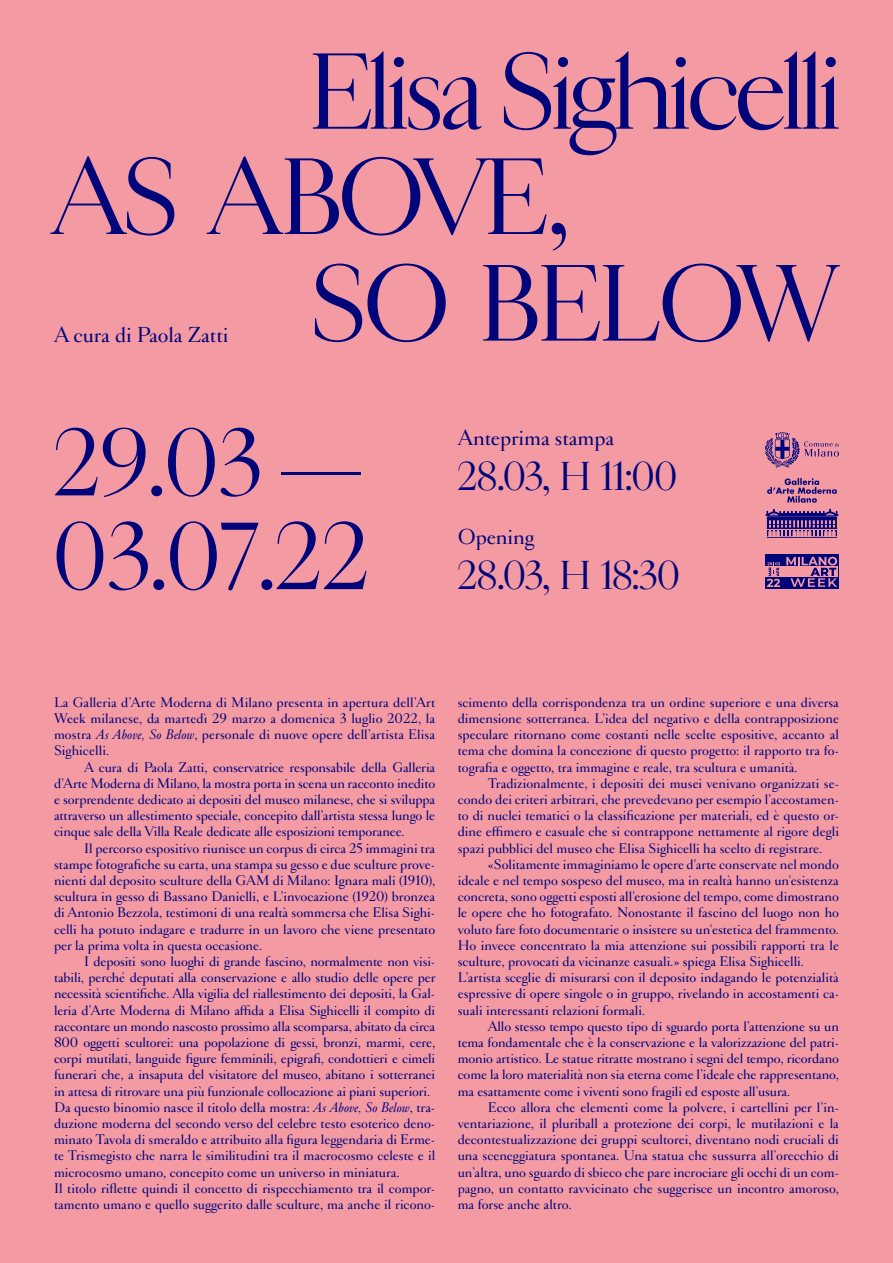
<style>
.page{position:relative;width:893px;height:1263px;background:#f39aa3}
.page>*{position:absolute;margin:0;border:0;box-sizing:border-box;transform-origin:0 0}
.t1{font:100.8px/106.6px "Cardinal Photo";letter-spacing:.015em;color:#00057a}
.t2{font:100.35px "Cardinal Photo";color:#00057a}
.t3{font:88.65px/93.8px "Cardinal Photo";letter-spacing:.02em;color:#00057a}
.t4{font:37.5px "Cardinal Photo";letter-spacing:.005em;color:#00057a}
.t5{font:500 21px "Cardinal Classic Mid";letter-spacing:-.005em;color:#00057a}
.t6{font:500 13.5px/16.2px "Cardinal Classic Mid";color:#00057a;text-align:justify}
.s1{font-style:italic}
</style>
<div class="page">
<svg style="left:765px;top:432px;width:74px;height:36px"></svg>
<div style="left:765px;top:554px;width:74px;height:35px;background:#00057a"></div>
<div style="left:766px;top:566px;width:72px;height:11px;background:#f39aa3"></div>
<svg style="left:786px;top:557px;width:51px;height:30px"></svg>
<svg style="left:767px;top:562px;width:13px;height:25px"></svg>
<svg style="left:765px;top:509px;width:74px;height:27px"></svg>
<hr style="left:767px;top:529px;width:70px;height:1px;background:#f39aa3">
<svg style="left:767px;top:478px;width:70px;height:25px"></svg>
<h2 class="t2" style="left:311px;top:22px;width:529px">Elisa Sighicelli</h2>
<h1 class="t1" style="left:312px;top:141px;width:526px;text-indent:-258px">AS ABOVE,<br>SO BELOW</h1>
<h3 class="t5" style="left:54px;top:320px;width:176px">A cura di Paola Zatti</h3>
<h3 class="t3" style="left:54px;top:413px;width:316px">29.03 —<br>03.07.22</h3>
<h3 class="t5" style="left:458px;top:424px;width:158px">Anteprima stampa</h3>
<h3 class="t4" style="left:458px;top:450px;width:221px">28.03, H 11:00</h3>
<h3 class="t5" style="left:458px;top:523px;width:78px">Opening</h3>
<h3 class="t4" style="left:458px;top:549px;width:223px">28.03, H 18:30</h3>
<p class="t6" style="left:54px;top:694px;width:383px">La Galleria d’Arte Moderna di Milano presenta in apertura dell’Art Week milanese, da martedì 29 marzo a domenica 3 luglio 2022, la mostra <span class="s1">As Above, So Below</span>, personale di nuove opere dell’artista Elisa Sighicelli.</p>
<p class="t6" style="left:54px;top:759px;width:383px;text-indent:30px">A cura di Paola Zatti, conservatrice responsabile della Galleria d’Arte Moderna di Milano, la mostra porta in scena un racconto inedito e sorprendente dedicato ai depositi del museo milanese, che si sviluppa attraverso un allestimento speciale, concepito dall’artista stessa lungo le cinque sale della Villa Reale dedicate alle esposizioni temporanee.</p>
<p class="t6" style="left:54px;top:840px;width:383px;text-indent:30px">Il percorso espositivo riunisce un corpus di circa 25 immagini tra stampe fotografiche su carta, una stampa su gesso e due sculture prove&shy;nienti dal deposito sculture della GAM di Milano: Ignara mali (1910), scultura in gesso di Bassano Danielli, e L’invocazione (1920) bronzea di Antonio Bezzola, testimoni di una realtà sommersa che Elisa Sighi&shy;celli ha potuto indagare e tradurre in un lavoro che viene presentato per la prima volta in questa occasione.</p>
<p class="t6" style="left:54px;top:953px;width:383px;text-align:left;text-indent:30px">I depositi sono luoghi di grande fascino, normalmente non visi&shy;tabili, perché deputati alla conservazione e allo studio delle opere per necessità scientifiche. Alla vigilia del riallestimento dei depositi, la Gal&shy;leria d’Arte Moderna di Milano affida a Elisa Sighicelli il compito di raccontare un mondo nascosto prossimo alla scomparsa, abitato da circa 800 oggetti scultorei: una popolazione di gessi, bronzi, marmi, cere, corpi mutilati, languide figure femminili, epigrafi, condottieri e cimeli funerari che, a insaputa del visitatore del museo, abitano i sotterranei in attesa di ritrovare una più funzionale collocazione ai piani superiori.<br>Da questo binomio nasce il titolo della mostra: <span class="s1">As Above, So Below</span>, tra&shy;duzione moderna del secondo verso del celebre testo esoterico deno&shy;minato Tavola di smeraldo e attribuito alla figura leggendaria di Erme&shy;te Trismegisto che narra le similitudini tra il macrocosmo celeste e il microcosmo umano, concepito come un universo in miniatura.<br>Il titolo riflette quindi il concetto di rispecchiamento tra il compor&shy;tamento umano e quello suggerito dalle sculture, ma anche il ricono-</p>
<p class="t6" style="left:458px;top:694px;width:383px">scimento della corrispondenza tra un ordine superiore e una diversa dimensione sotterranea. L’idea del negativo e della contrapposizione speculare ritornano come costanti nelle scelte espositive, accanto al tema che domina la concezione di questo progetto: il rapporto tra fo&shy;tografia e oggetto, tra immagine e reale, tra scultura e umanità.</p>
<p class="t6" style="left:458px;top:775px;width:383px;text-indent:30px">Tradizionalmente, i depositi dei musei venivano organizzati se&shy;condo dei criteri arbitrari, che prevedevano per esempio l’accostamen&shy;to di nuclei tematici o la classificazione per materiali, ed è questo or&shy;dine effimero e casuale che si contrappone nettamente al rigore degli spazi pubblici del museo che Elisa Sighicelli ha scelto di registrare.</p>
<p class="t6" style="left:458px;top:856px;width:383px;text-align:left;text-indent:30px">«Solitamente immaginiamo le opere d'arte conservate nel mondo ideale e nel tempo sospeso del museo, ma in realtà hanno un'esistenza concreta, sono oggetti esposti all'erosione del tempo, come dimostrano le opere che ho fotografato. Nonostante il fascino del luogo non ho voluto fare foto documentarie o insistere su un'estetica del frammento.<br>Ho invece concentrato la mia attenzione sui possibili rapporti tra le sculture, provocati da vicinanze casuali.» spiega Elisa Sighicelli.<br>L’artista sceglie di misurarsi con il deposito indagando le potenzialità espressive di opere singole o in gruppo, rivelando in accostamenti ca&shy;suali interessanti relazioni formali.</p>
<p class="t6" style="left:458px;top:1018px;width:383px;text-indent:30px">Allo stesso tempo questo tipo di sguardo porta l’attenzione su un tema fondamentale che è la conservazione e la valorizzazione del patri&shy;monio artistico. Le statue ritratte mostrano i segni del tempo, ricordano come la loro materialità non sia eterna come l’ideale che rappresentano, ma esattamente come i viventi sono fragili ed esposte all’usura.</p>
<p class="t6" style="left:458px;top:1099px;width:383px;text-indent:30px">Ecco allora che elementi come la polvere, i cartellini per l’in&shy;ventariazione, il pluriball a protezione dei corpi, le mutilazioni e la decontestualizzazione dei gruppi scultorei, diventano nodi cruciali di una sceneggiatura spontanea. Una statua che sussurra all’orecchio di un’altra, uno sguardo di sbieco che pare incrociare gli occhi di un com&shy;pagno, un contatto ravvicinato che suggerisce un incontro amoroso, ma forse anche altro.</p>
</div>
